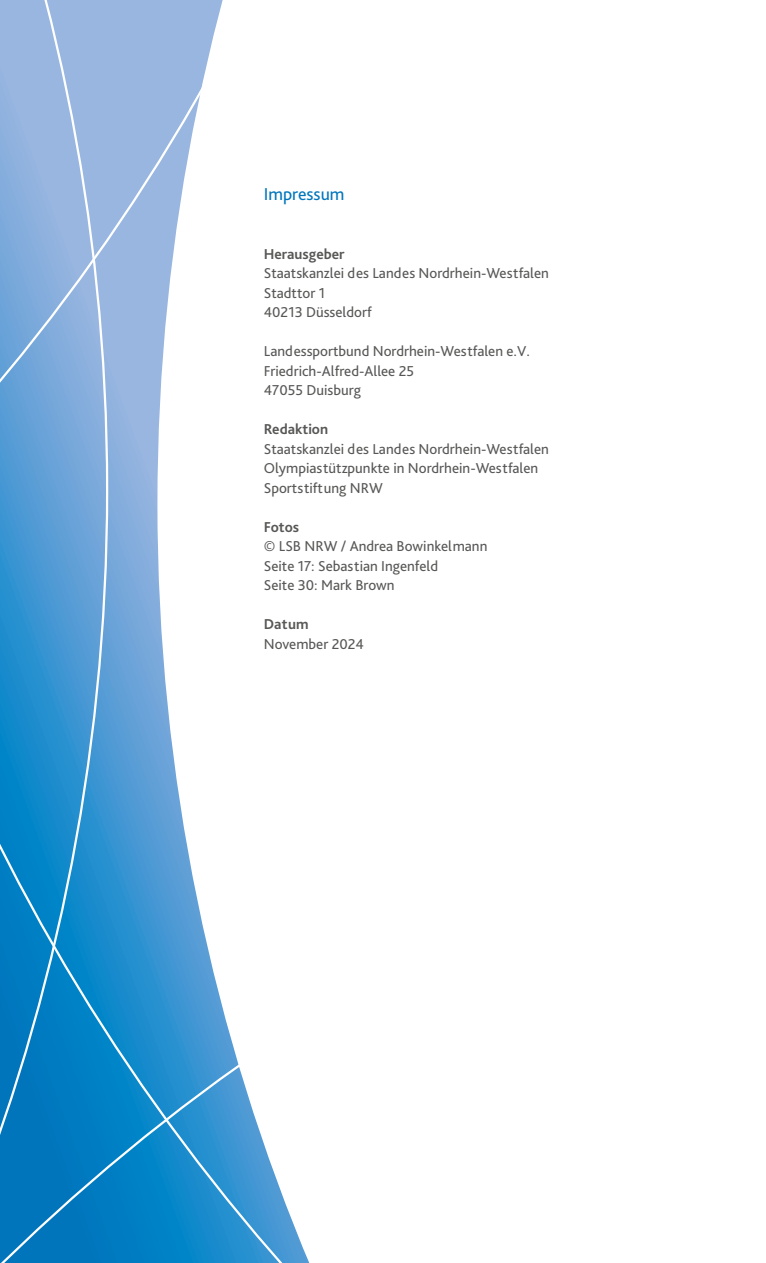
<style>
.page{position:relative;width:766px;height:1263px;background:#fff}
.page>*{position:absolute;margin:0;border:0;box-sizing:border-box;transform-origin:0 0}
.t1{font:18px "Bliss Pro";color:#0075bc}
.t2{font:15px/19.5px "Bliss Pro";color:#575756}
.t3{font:700 15px "Bliss Pro";color:#575756}
</style>
<div class="page">
<svg style="left:108px;top:0;width:49px;height:1090px;background:#6fa7d9"></svg>
<svg style="left:0;top:0;width:108px;height:1263px;background:#4a99d1"></svg>
<svg style="left:157px;top:0;width:153px;height:1263px"></svg>
<p class="t1" style="left:264px;top:183px;width:82px">Impressum</p>
<p class="t3" style="left:264px;top:244px;width:82px">Herausgeber</p>
<p class="t2" style="left:264px;top:263px;width:286px">Staatskanzlei des Landes Nordrhein-Westfalen<br>Stadttor 1<br>40213 Düsseldorf</p>
<p class="t2" style="left:264px;top:341px;width:267px">Landessportbund Nordrhein-Westfalen e.V.<br>Friedrich-Alfred-Allee 25<br>47055 Duisburg</p>
<p class="t3" style="left:264px;top:420px;width:66px">Redaktion</p>
<p class="t2" style="left:264px;top:439px;width:286px">Staatskanzlei des Landes Nordrhein-Westfalen<br>Olympiastützpunkte in Nordrhein-Westfalen<br>Sportstiftung NRW</p>
<p class="t3" style="left:264px;top:517px;width:37px">Fotos</p>
<p class="t2" style="left:264px;top:536px;width:225px">© LSB NRW / Andrea Bowinkelmann<br>Seite 17: Sebastian Ingenfeld<br>Seite 30: Mark Brown</p>
<p class="t3" style="left:264px;top:615px;width:46px">Datum</p>
<p class="t2" style="left:264px;top:634px;width:102px">November 2024</p>
</div>
